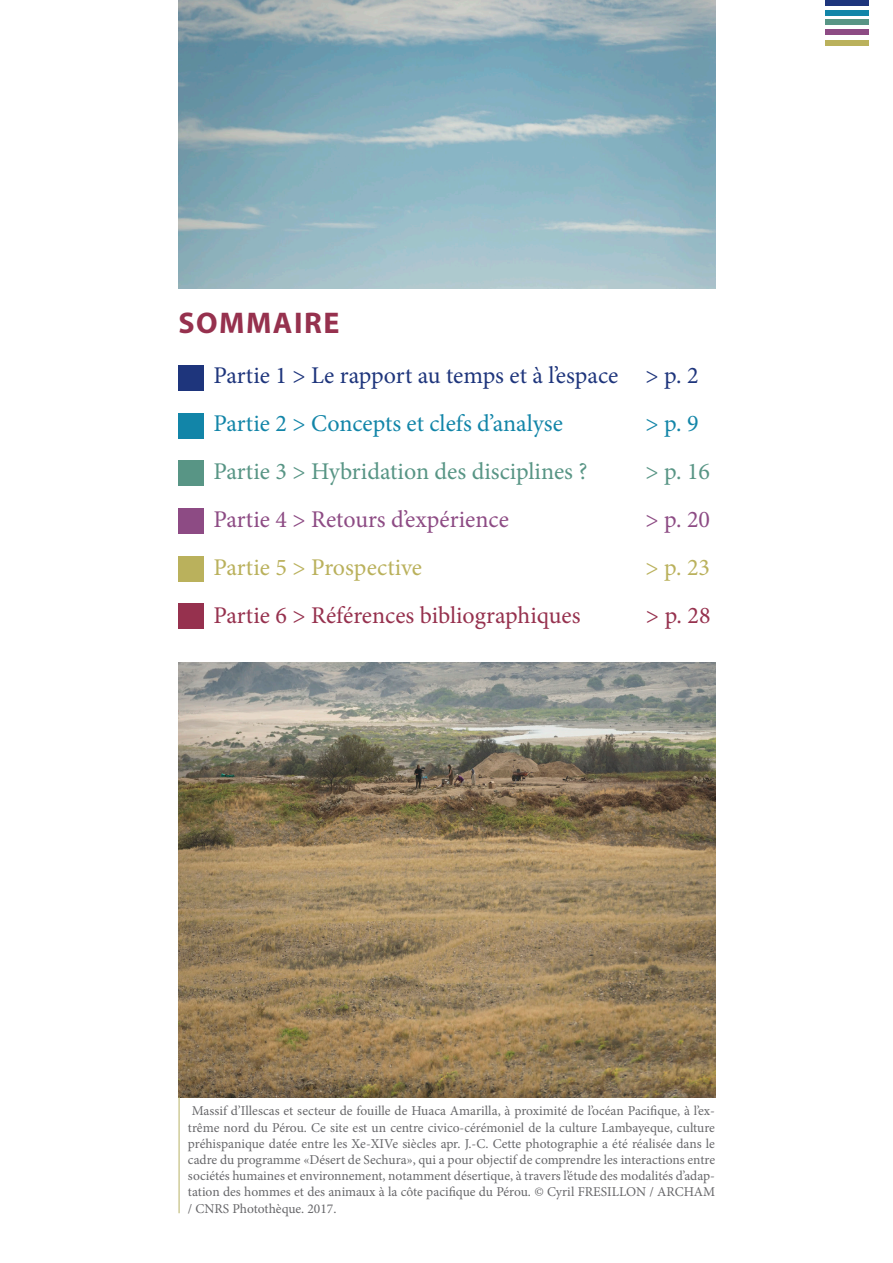
<style>
.page{position:relative;width:893px;height:1263px;background:#fff}
.page>*{position:absolute;margin:0;border:0;box-sizing:border-box;transform-origin:0 0}
.t1{font:700 30px "Myriad Pro";letter-spacing:.05em;color:#96314e}
.t2{font:24px "Minion Pro";color:#1e357c}
.t3{font:24px "Minion Pro";color:#589585}
.t4{font:24px "Minion Pro";color:#96314e}
.t5{font:24px "Minion Pro";color:#1285a8}
.t6{font:24px "Minion Pro";color:#8d4b84}
.t7{font:24px "Minion Pro";color:#bab15c}
.t8{font:13.5px/16.2px "Minion Pro";color:#67676a;text-align:justify}
</style>
<div class="page">
<img style="left:179px;top:0;width:536px;height:1097px">
<hr style="left:179px;top:1097px;width:1px;height:116px;background:#b7b165">
<div style="left:155px;top:289px;width:581px;height:372px;background:#fff"></div>
<div style="left:825px;top:0;width:44px;height:5px;background:#1e357c"></div>
<div style="left:825px;top:10px;width:44px;height:5px;background:#1285a8"></div>
<div style="left:825px;top:20px;width:44px;height:5px;background:#589585"></div>
<div style="left:825px;top:29px;width:44px;height:6px;background:#8d4b84"></div>
<div style="left:825px;top:40px;width:44px;height:5px;background:#bab15c"></div>
<div style="left:179px;top:365px;width:25px;height:26px;background:#1e357c"></div>
<div style="left:179px;top:413px;width:25px;height:25px;background:#1285a8"></div>
<div style="left:179px;top:460px;width:25px;height:26px;background:#589585"></div>
<div style="left:179px;top:508px;width:25px;height:26px;background:#8d4b84"></div>
<div style="left:179px;top:556px;width:25px;height:25px;background:#bab15c"></div>
<div style="left:179px;top:603px;width:25px;height:26px;background:#96314e"></div>
<p class="t1" style="left:179px;top:303px;width:162px">SOMMAIRE</p>
<p class="t2" style="left:213px;top:359px;width:487px">Partie 1 &gt; Le rapport au temps et à l’espace &gt; p. 2</p>
<p class="t5" style="left:213px;top:407px;width:351px">Partie 2 &gt; Concepts et clefs d’analyse</p>
<p class="t5" style="left:645px;top:407px;width:55px">&gt; p. 9</p>
<p class="t3" style="left:213px;top:455px;width:376px">Partie 3 &gt; Hybridation des disciplines ?</p>
<p class="t3" style="left:645px;top:455px;width:66px">&gt; p. 16</p>
<p class="t6" style="left:213px;top:503px;width:297px">Partie 4 &gt; Retours d’expérience</p>
<p class="t6" style="left:645px;top:503px;width:66px">&gt; p. 20</p>
<p class="t7" style="left:213px;top:551px;width:210px">Partie 5 &gt; Prospective</p>
<p class="t7" style="left:645px;top:551px;width:66px">&gt; p. 23</p>
<p class="t4" style="left:213px;top:599px;width:369px">Partie 6 &gt; Références bibliographiques</p>
<p class="t4" style="left:646px;top:599px;width:66px">&gt; p. 28</p>
<p class="t8" style="left:188px;top:1103px;width:529px">Massif d’Illescas et secteur de fouille de Huaca Amarilla, à proximité de l’océan Pacifique, à l’ex&shy;trême nord du Pérou. Ce site est un centre civico-cérémoniel de la culture Lambayeque, culture préhispanique datée entre les Xe-XIVe siècles apr. J.-C. Cette photographie a été réalisée dans le cadre du programme «Désert de Sechura», qui a pour objectif de comprendre les interactions entre sociétés humaines et environnement, notamment désertique, à travers l’étude des modalités d’adap&shy;tation des hommes et des animaux à la côte pacifique du Pérou. © Cyril FRESILLON / ARCHAM / CNRS Photothèque. 2017.</p>
</div>
